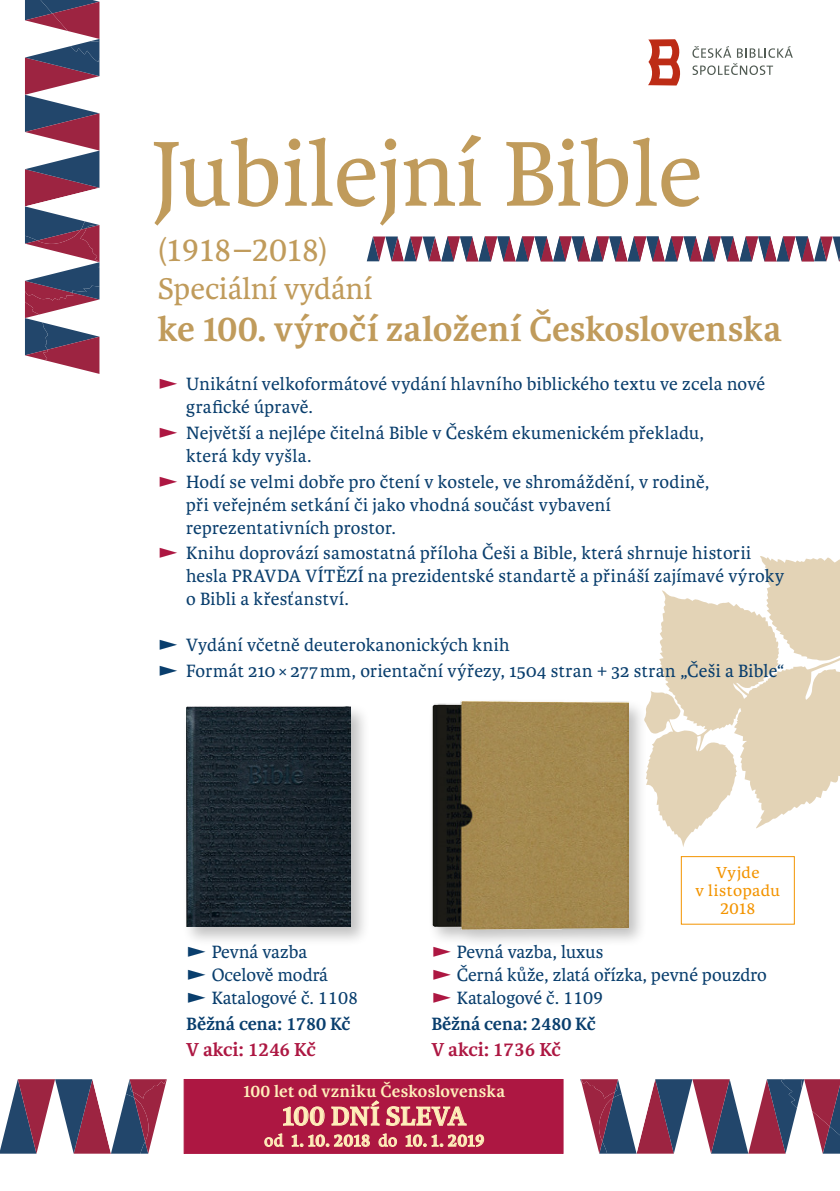
<style>
.page{position:relative;width:840px;height:1191px;background:#fff}
.page>*{position:absolute;margin:0;border:0;box-sizing:border-box;transform-origin:0 0}
.text{font:98px "Karmina";color:#c09b5b}
.text-2{font:700 37px "Karmina";color:#c09b5b}
.text-3{font:34px "Karmina";color:#c09b5b}
.text-4{font:32px "Karmina";color:#c09b5b}
.sleva{font:700 27.8px "Karmina";color:#ffefbb}
.cena{font:700 20px "Karmina";color:#ad1742}
.podtitul{font:19px/23px "Karmina";letter-spacing:.01em;color:#093e6d}
.cena-2{font:700 19px "Karmina";color:#093e6d}
.sleva-2{font:700 17.8px "Karmina";letter-spacing:.015em;color:#ffefbb}
.formát{font:17px/18px "Karmina";letter-spacing:.02em;color:#f39400;text-align:center;scale:1.05 1}
.s1{color:#ad1742}
.s2{font-size:28.8px}
.s3{font-weight:400}
</style>
<div class="page">
<svg style="left:647px;top:556px;width:192px;height:291px;fill:#e3d3b6"></svg>
<div style="left:184px;top:1079px;width:379px;height:74px;background:#ad1742"></div>
<svg style="left:692px;top:46px;width:100px;height:29px"></svg>
<svg style="left:648px;top:39px;width:33px;height:47px"></svg>
<div style="left:182px;top:702px;width:189px;height:245px;background:#000;opacity:.25"></div>
<img style="left:186px;top:706px;width:164px;height:220px">
<div style="left:427px;top:697px;width:220px;height:252px;background:#000;opacity:.25"></div>
<img style="left:431px;top:701px;width:196px;height:228px">
<svg style="left:25px;top:0;width:74px;height:374px"></svg>
<svg style="left:0;top:1079px;width:167px;height:74px"></svg>
<svg style="left:580px;top:1079px;width:259px;height:74px"></svg>
<svg style="left:366px;top:236px;width:473px;height:25px"></svg>
<div style="left:680px;top:856px;width:114px;height:68px;border:1px solid #f39400"></div>
<svg style="left:283px;top:1106px;width:41px;height:20px"></svg>
<svg style="left:331px;top:1100px;width:48px;height:26px"></svg>
<svg style="left:386px;top:1106px;width:80px;height:20px"></svg>
<svg style="left:264px;top:1133px;width:19px;height:13px"></svg>
<svg style="left:291px;top:1134px;width:79px;height:12px"></svg>
<svg style="left:378px;top:1133px;width:19px;height:13px"></svg>
<svg style="left:405px;top:1134px;width:79px;height:12px"></svg>
<p class="text" style="left:152px;top:119px;width:552px">Jubilejní Bible</p>
<p class="text-3" style="left:158px;top:231px;width:171px">(1918–2018)</p>
<p class="text-4" style="left:158px;top:271px;width:216px">Speciální vydání</p>
<p class="text-2" style="left:158px;top:308px;width:625px">ke 100. výročí založení Československa</p>
<p class="podtitul" style="left:186px;top:372px;width:580px">Unikátní velkoformátové vydání hlavního biblického textu ve zcela nové grafické úpravě.</p>
<p class="podtitul" style="left:186px;top:421px;width:519px">Největší a nejlépe čitelná Bible v Českém ekumenickém překladu, která kdy vyšla.</p>
<p class="podtitul" style="left:186px;top:470px;width:524px">Hodí se velmi dobře pro čtení v kostele, ve shromáždění, v rodině, při veřejném setkání či jako vhodná součást vybavení reprezentativních prostor.</p>
<p class="podtitul" style="left:186px;top:542px;width:599px">Knihu doprovází samostatná příloha Češi a Bible, která shrnuje historii hesla PRAVDA VÍTĚZÍ na prezidentské standartě a přináší zajímavé výroky o Bibli a křesťanství.</p>
<p class="podtitul" style="left:186px;top:634px;width:325px">Vydání včetně deuterokanonických knih</p>
<p class="podtitul" style="left:186px;top:659px;width:599px">Formát 210× 277 mm, orientační výřezy, 1504 stran + 32 stran „Češi a Bible“</p>
<p class="podtitul" style="left:186px;top:940px;width:122px">◆ Pevná vazba</p>
<p class="podtitul" style="left:186px;top:963px;width:143px">◆ Ocelově modrá</p>
<p class="podtitul" style="left:186px;top:986px;width:173px">◆ Katalogové č. 1108</p>
<p class="cena-2" style="left:186px;top:1013px;width:166px">Běžná cena: 1780 Kč</p>
<p class="cena" style="left:186px;top:1038px;width:131px">V akci: 1246 Kč</p>
<p class="formát" style="left:695px;top:863px;width:82px">Vyjde<br>v listopadu<br>2018</p>
<p class="podtitul" style="left:431px;top:940px;width:173px"><span class="s1">◆</span> Pevná vazba, luxus</p>
<p class="podtitul" style="left:431px;top:963px;width:337px"><span class="s1">◆</span> Černá kůže, zlatá ořízka, pevné pouzdro</p>
<p class="podtitul" style="left:431px;top:986px;width:173px"><span class="s1">◆</span> Katalogové č. 1109</p>
<p class="cena-2" style="left:431px;top:1013px;width:166px">Běžná cena: 2480 Kč</p>
<p class="cena" style="left:431px;top:1038px;width:131px">V akci: 1736 Kč</p>
<p class="sleva-2" style="left:243px;top:1080px;width:263px">100 let od vzniku Československa</p>
<p class="sleva" style="left:282px;top:1100px;width:185px"><span class="s2">100</span> DNÍ SLEVA</p>
<p class="sleva-2" style="left:264px;top:1130px;width:221px"><span class="s3">od</span> 1. 10. 2018 <span class="s3">do</span> 10. 1. 2019</p>
</div>
